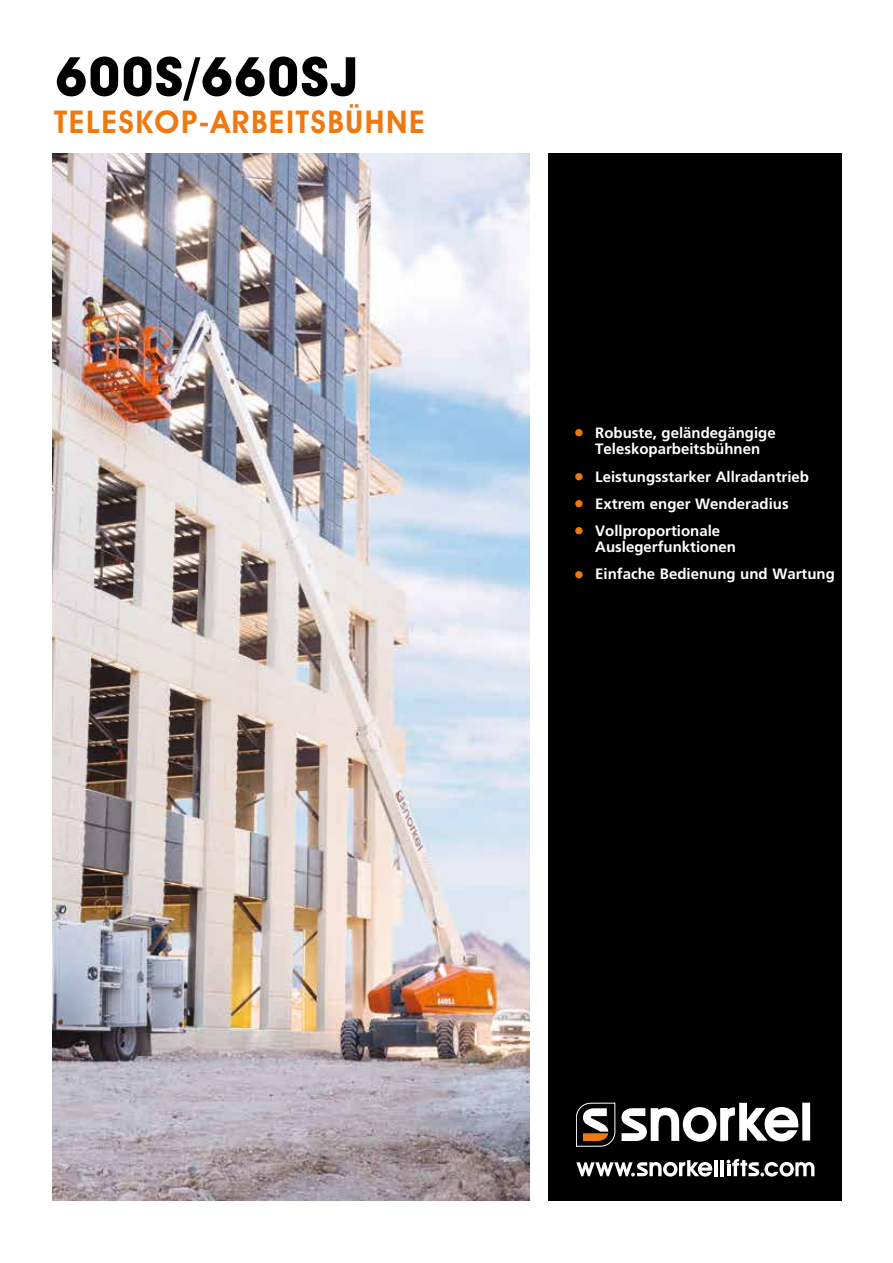
<style>
.page{position:relative;width:893px;height:1263px;background:#fff}
.page>*{position:absolute;margin:0;border:0;box-sizing:border-box;transform-origin:0 0}
.t1{font:700 54px "Avant Garde IT Cby BT";letter-spacing:.02em;color:#000}
.t2{font:600 31.5px "Avant Garde IT Cby BT";letter-spacing:.05em;color:#ef7911}
.t3{font:700 15px/16.5px "Frutiger";color:#fff;text-align:center}
.s1{font-size:21px;color:#ef7911}
</style>
<div class="page">
<div style="left:548px;top:153px;width:294px;height:1047px;background:#000"></div>
<div style="left:802px;top:1103px;width:8px;height:37px;background:#fff"></div>
<svg style="left:621px;top:1103px;width:177px;height:39px"></svg>
<svg style="left:576px;top:1102px;width:39px;height:44px"></svg>
<img style="left:53px;top:153px;width:476px;height:1047px">
<hr style="left:714px;top:1160px;width:3px;height:16px;background:#fff">
<hr style="left:721px;top:1160px;width:3px;height:16px;background:#fff">
<svg style="left:576px;top:1160px;width:136px;height:16px"></svg>
<svg style="left:727px;top:1159px;width:87px;height:17px"></svg>
<h1 class="t1" style="left:55px;top:44px;width:304px">600s/660SJ</h1>
<h2 class="t2" style="left:54px;top:103px;width:372px">TELESKOP-ARBEITSBÜHNE</h2>
<p class="t3" style="left:574px;top:424px;width:203px"><span class="s1">•</span> Robuste, geländegängige<br>Teleskoparbeitsbühnen</p>
<p class="t3" style="left:574px;top:468px;width:237px"><span class="s1">•</span> Leistungsstarker Allradantrieb</p>
<p class="t3" style="left:574px;top:495px;width:216px"><span class="s1">•</span> Extrem enger Wenderadius</p>
<p class="t3" style="left:595px;top:522px;width:142px;text-align:left;text-indent:-21px"><span class="s1">•</span> Vollproportionale<br>Auslegerfunktionen</p>
<p class="t3" style="left:574px;top:566px;width:262px"><span class="s1">•</span> Einfache Bedienung und Wartung</p>
</div>
